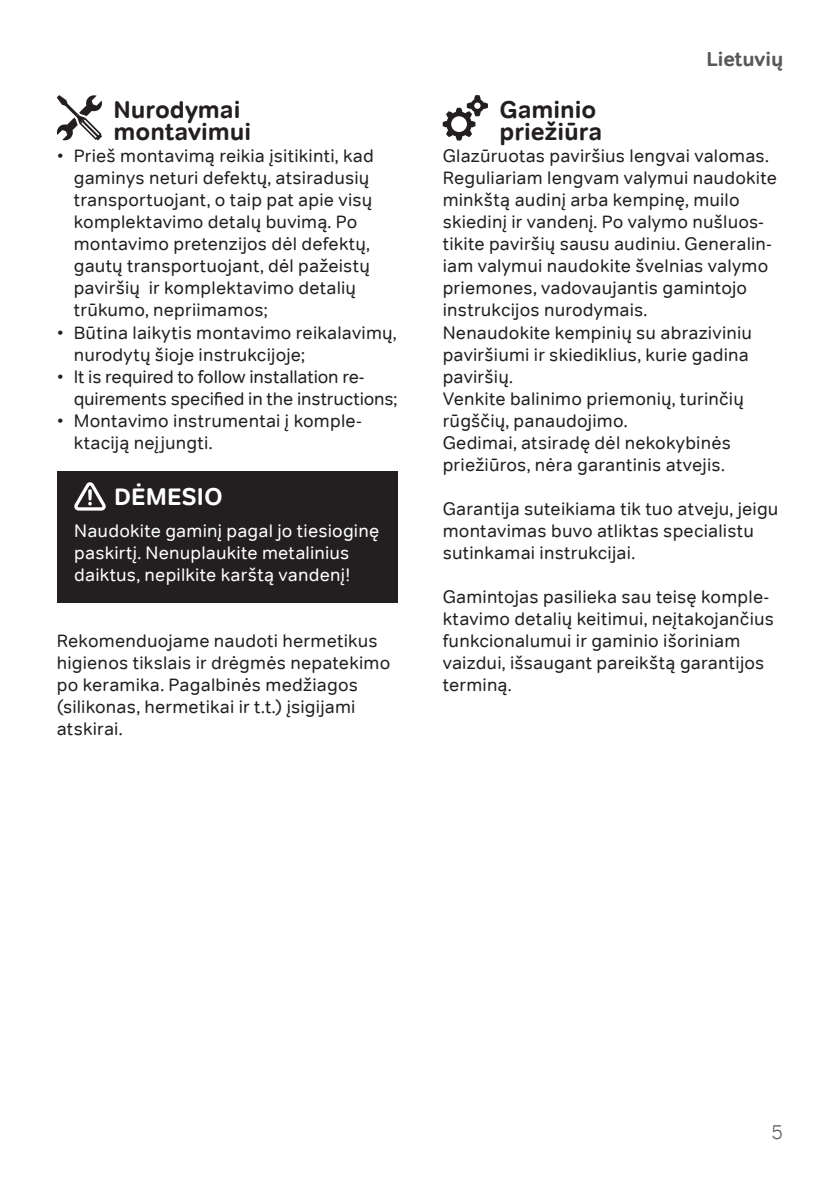
<style>
.page{position:relative;width:840px;height:1191px;background:#fff}
.page>*{position:absolute;margin:0;border:0;box-sizing:border-box;transform-origin:0 0}
.t1{font:700 24px/22px "Tondo Corp";color:#231f20}
.t2{font:700 24px "Tondo Corp";letter-spacing:.01em;color:#fff}
.t3{font:700 20px "Tondo Corp";color:#57585a}
.t4{font:300 20px "Tondo Corp";color:#57585a}
.t5{font:18px/22px "Tondo Corp";letter-spacing:.01em;color:#231f20}
.t6{font:18px/22px "Tondo Corp";letter-spacing:.01em;color:#fff}
.t7{font:18px/22px "Tondo Corp";letter-spacing:-.01em;color:#231f20}
</style>
<div class="page">
<div style="left:57px;top:471px;width:340px;height:131px;background:#231f20"></div>
<svg style="left:74px;top:482px;width:32px;height:28px"></svg>
<svg style="left:56px;top:95px;width:46px;height:46px"></svg>
<svg style="left:442px;top:95px;width:45px;height:45px"></svg>
<h1 class="t1" style="left:113px;top:99px;width:139px">Nurodymai montavimui</h1>
<p class="t5" style="left:74px;top:145px;width:301px;text-indent:-17px">• Prieš montavimą reikia įsitikinti, kad gaminys neturi defektų, atsiradusių transportuojant, o taip pat apie visų komplektavimo detalų buvimą. Po montavimo pretenzijos dėl defektų, gautų transportuojant, dėl pažeistų paviršių ir komplektavimo detalių trūkumo, nepriimamos;</p>
<p class="t5" style="left:74px;top:321px;width:324px;text-indent:-17px">• Būtina laikytis montavimo reikalavimų, nurodytų šioje instrukcijoje;</p>
<p class="t7" style="left:74px;top:365px;width:325px;text-indent:-17px">• It is required to follow installation re&shy;quirements specified in the instructions;</p>
<p class="t5" style="left:74px;top:409px;width:289px;text-indent:-17px">• Montavimo instrumentai į komple&shy;ktaciją neįjungti.</p>
<h1 class="t2" style="left:114px;top:482px;width:110px">DĖMESIO</h1>
<p class="t6" style="left:74px;top:519px;width:306px">Naudokite gaminį pagal jo tiesioginę paskirtį. Nenuplaukite metalinius daiktus, nepilkite karštą vandenį!</p>
<p class="t5" style="left:57px;top:629px;width:335px">Rekomenduojame naudoti hermetikus higienos tikslais ir drėgmės nepatekimo po keramika. Pagalbinės medžiagos (silikonas, hermetikai ir t.t.) įsigijami atskirai.</p>
<p class="t3" style="left:706px;top:47px;width:78px">Lietuvių</p>
<h1 class="t1" style="left:499px;top:99px;width:104px">Gaminio priežiūra</h1>
<p class="t5" style="left:442px;top:145px;width:335px">Glazūruotas paviršius lengvai valomas.<br>Reguliariam lengvam valymui naudokite minkštą audinį arba kempinę, muilo skiedinį ir vandenį. Po valymo nušluos&shy;tikite paviršių sausu audiniu. Generalin&shy;iam valymui naudokite švelnias valymo priemones, vadovaujantis gamintojo instrukcijos nurodymais.<br>Nenaudokite kempinių su abraziviniu paviršiumi ir skiediklius, kurie gadina paviršių.<br>Venkite balinimo priemonių, turinčių rūgščių, panaudojimo.<br>Gedimai, atsiradę dėl nekokybinės priežiūros, nėra garantinis atvejis.</p>
<p class="t5" style="left:442px;top:497px;width:337px">Garantija suteikiama tik tuo atveju, jeigu montavimas buvo atliktas specialistu sutinkamai instrukcijai.</p>
<p class="t5" style="left:442px;top:585px;width:332px">Gamintojas pasilieka sau teisę komple&shy;ktavimo detalių keitimui, neįtakojančius funkcionalumui ir gaminio išoriniam vaizdui, išsaugant pareikštą garantijos terminą.</p>
<p class="t4" style="left:770px;top:1120px;width:14px">5</p>
</div>
